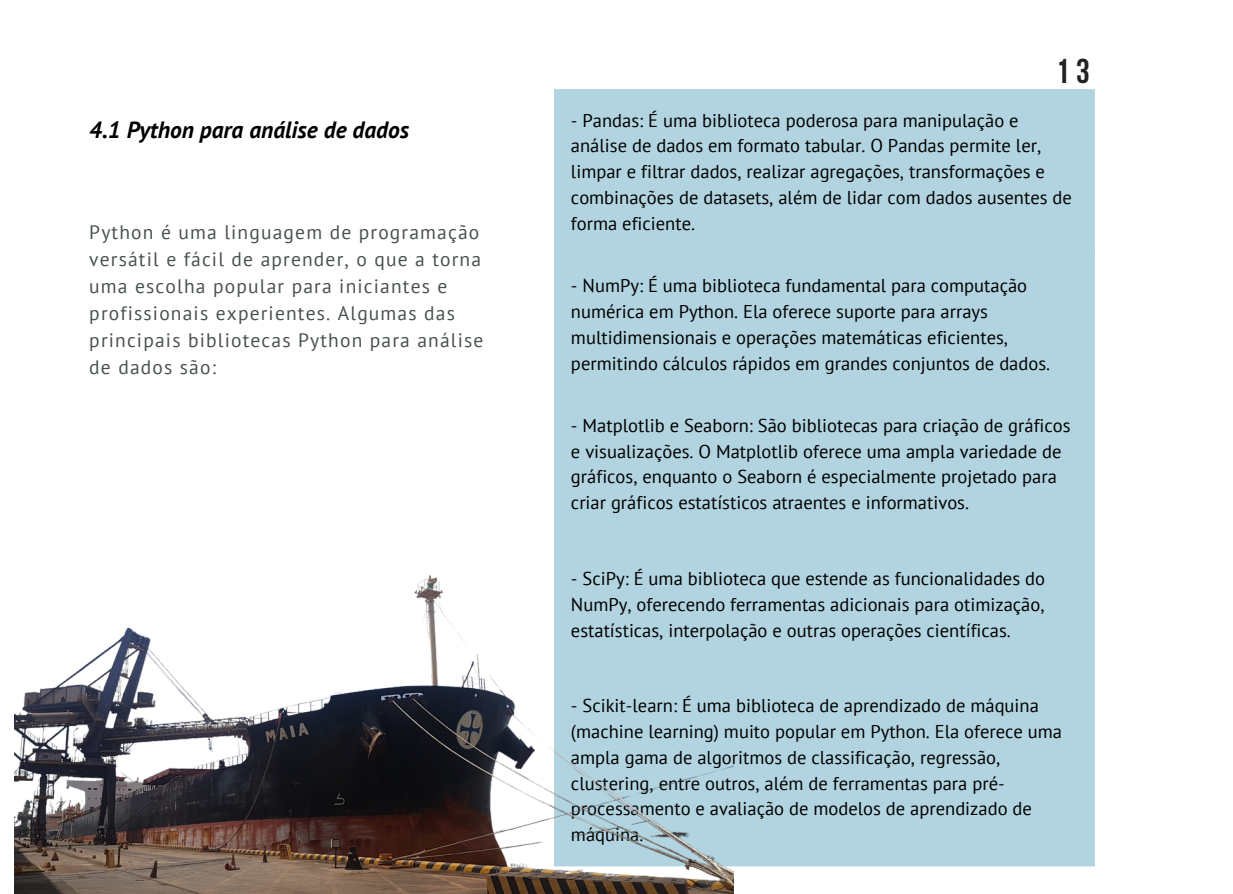
<style>
.page{position:relative;width:1233px;height:894px;background:#fff}
.page>*{position:absolute;margin:0;border:0;box-sizing:border-box;transform-origin:0 0}
.t1{font:700 34.35px "Bebas Neue";color:#222}
.t2{font:italic 700 23.4px "PT Sans";color:#000}
.t3{font:19.5px/27px "PT Sans";letter-spacing:.06em;color:#495052}
.t4{font:18.6px/25.8px "PT Sans";color:#000}
</style>
<div class="page">
<div style="left:554px;top:89px;width:541px;height:777px;background:#b1d4e0"></div>
<img style="left:14px;top:511px;width:719px;height:382px">
<p class="t2" style="left:89px;top:114px;width:321px">4.1 Python para análise de dados</p>
<p class="t3" style="left:89px;top:218px;width:396px">Python é uma linguagem de programação versátil e fácil de aprender, o que a torna uma escolha popular para iniciantes e profissionais experientes. Algumas das principais bibliotecas Python para análise de dados são:</p>
<p class="t1" style="left:1056px;top:58px;width:36px">13</p>
<p class="t4" style="left:571px;top:107px;width:502px">- Pandas: É uma biblioteca poderosa para manipulação e análise de dados em formato tabular. O Pandas permite ler, limpar e filtrar dados, realizar agregações, transformações e combinações de datasets, além de lidar com dados ausentes de forma eficiente.</p>
<p class="t4" style="left:571px;top:272px;width:481px">- NumPy: É uma biblioteca fundamental para computação numérica em Python. Ela oferece suporte para arrays multidimensionais e operações matemáticas eficientes, permitindo cálculos rápidos em grandes conjuntos de dados.</p>
<p class="t4" style="left:571px;top:411px;width:501px">- Matplotlib e Seaborn: São bibliotecas para criação de gráficos e visualizações. O Matplotlib oferece uma ampla variedade de gráficos, enquanto o Seaborn é especialmente projetado para criar gráficos estatísticos atraentes e informativos.</p>
<p class="t4" style="left:571px;top:565px;width:476px;text-align:justify">- SciPy: É uma biblioteca que estende as funcionalidades do NumPy, oferecendo ferramentas adicionais para otimização, estatísticas, interpolação e outras operações científicas.</p>
<p class="t4" style="left:571px;top:692px;width:493px">- Scikit-learn: É uma biblioteca de aprendizado de máquina (machine learning) muito popular em Python. Ela oferece uma ampla gama de algoritmos de classificação, regressão, clustering, entre outros, além de ferramentas para pré&shy;processamento e avaliação de modelos de aprendizado de máquina.</p>
</div>
